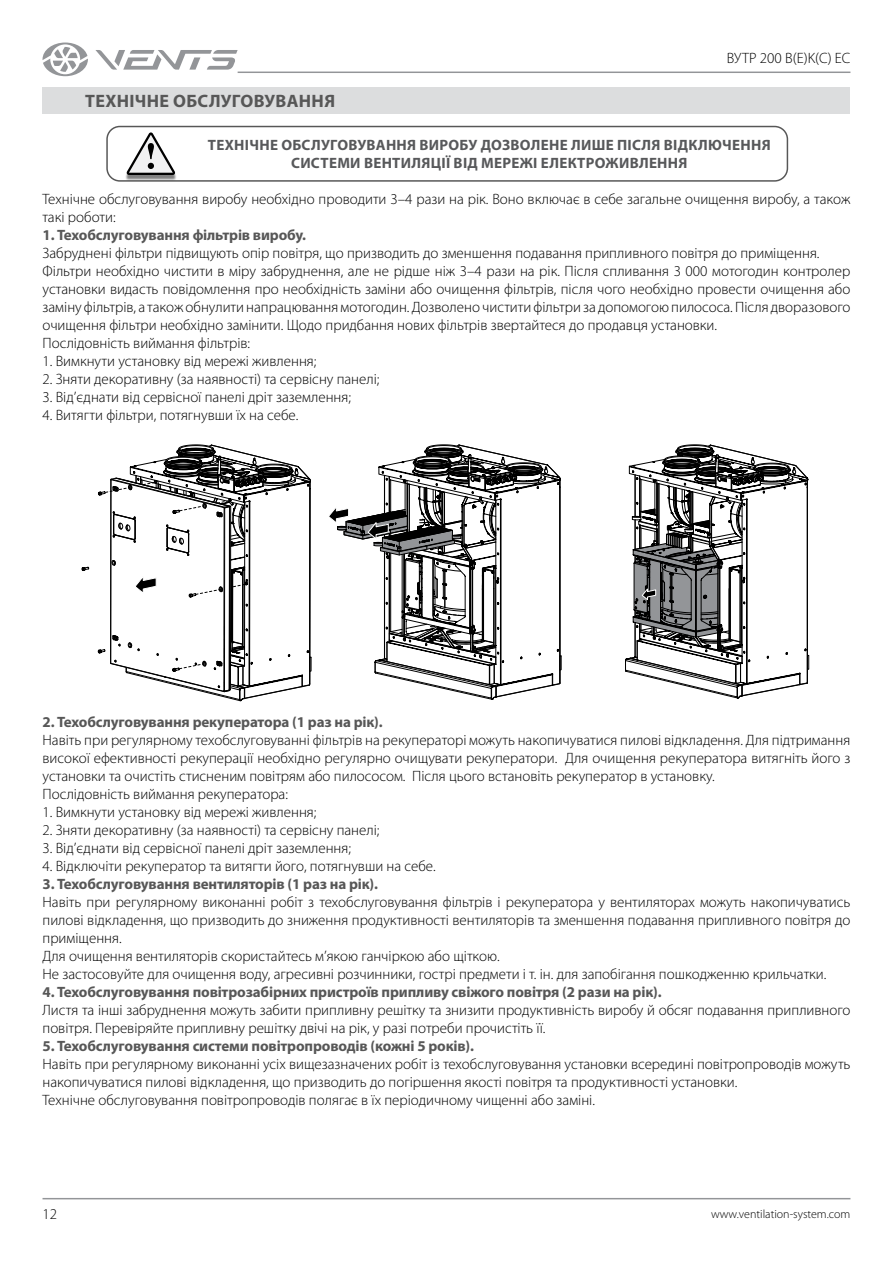
<style>
.page{position:relative;width:893px;height:1263px;background:#fff}
.page>*{position:absolute;margin:0;border:0;box-sizing:border-box;transform-origin:0 0}
.t1{font:700 18px "Myriad Pro";letter-spacing:.02em;color:#575757}
.t2{font:300 15px/18px "Myriad Pro";color:#000}
.t3{font:700 15px "Myriad Pro";letter-spacing:-.01em;color:#575757}
.t4{font:700 15px/18px "Myriad Pro";letter-spacing:.02em;color:#58595b;text-align:center}
.t5{font:300 12px "Myriad Pro";color:#000}
</style>
<div class="page">
<div style="left:106px;top:126px;width:682px;height:56px;border:1px solid #575757;border-radius:13px"></div>
<hr style="left:43px;top:1198px;width:807px;height:1px;background:#939598">
<hr style="left:238px;top:72px;width:612px;height:1px;background:#939598">
<svg style="left:43px;top:43px;width:45px;height:33px"></svg>
<div style="left:43px;top:87px;width:807px;height:27px;background:#dcddde"></div>
<svg style="left:82px;top:567px;width:7px;height:4px"></svg>
<svg style="left:95px;top:50px;width:216px;height:651px"></svg>
<svg style="left:329px;top:445px;width:232px;height:254px"></svg>
<svg style="left:625px;top:445px;width:184px;height:253px"></svg>
<p class="t1" style="left:85px;top:89px;width:251px">ТЕХНІЧНЕ ОБСЛУГОВУВАННЯ</p>
<p class="t2" style="left:727px;top:50px;width:125px">ВУТР 200 B(E)K(С) EC</p>
<p class="t4" style="left:208px;top:136px;width:564px">ТЕХНІЧНЕ ОБСЛУГОВУВАННЯ ВИРОБУ ДОЗВОЛЕНЕ ЛИШЕ ПІСЛЯ ВІДКЛЮЧЕННЯ<br>СИСТЕМИ ВЕНТИЛЯЦІЇ ВІД МЕРЕЖІ ЕЛЕКТРОЖИВЛЕННЯ</p>
<p class="t2" style="left:43px;top:190px;width:809px">Технічне обслуговування виробу необхідно проводити 3–4 рази на рік. Воно включає в себе загальне очищення виробу, а також такі роботи:</p>
<p class="t3" style="left:43px;top:225px;width:265px">1. Техобслуговування фільтрів виробу.</p>
<p class="t2" style="left:43px;top:244px;width:809px">Забруднені фільтри підвищують опір повітря, що призводить до зменшення подавання припливного повітря до приміщення.<br>Фільтри необхідно чистити в міру забруднення, але не рідше ніж 3–4 рази на рік. Після спливання 3 000 мотогодин контролер установки видасть повідомлення про необхідність заміни або очищення фільтрів, після чого необхідно провести очищення або заміну фільтрів, а також обнулити напрацювання мотогодин. Дозволено чистити фільтри за допомогою пилососа. Після дворазового очищення фільтри необхідно замінити. Щодо придбання нових фільтрів звертайтеся до продавця установки.<br>Послідовність виймання фільтрів:</p>
<p class="t2" style="left:43px;top:352px;width:275px">1. Вимкнути установку від мережі живлення;</p>
<p class="t2" style="left:43px;top:370px;width:338px">2. Зняти декоративну (за наявності) та сервісну панелі;</p>
<p class="t2" style="left:43px;top:388px;width:310px">3. Від’єднати від сервісної панелі дріт заземлення;</p>
<p class="t2" style="left:43px;top:406px;width:257px">4. Витягти фільтри, потягнувши їх на себе.</p>
<p class="t3" style="left:43px;top:712px;width:342px">2. Техобслуговування рекуператора (1 раз на рік).</p>
<p class="t2" style="left:43px;top:731px;width:809px">Навіть при регулярному техобслуговуванні фільтрів на рекуператорі можуть накопичуватися пилові відкладення. Для підтримання високої ефективності рекуперації необхідно регулярно очищувати рекуператори. Для очищення рекуператора витягніть його з установки та очистіть стисненим повітрям або пилососом. Після цього встановіть рекуператор в установку.<br>Послідовність виймання рекуператора:</p>
<p class="t2" style="left:43px;top:803px;width:275px">1. Вимкнути установку від мережі живлення;</p>
<p class="t2" style="left:43px;top:821px;width:338px">2. Зняти декоративну (за наявності) та сервісну панелі;</p>
<p class="t2" style="left:43px;top:839px;width:310px">3. Від’єднати від сервісної панелі дріт заземлення;</p>
<p class="t2" style="left:43px;top:857px;width:395px">4. Відключіти рекуператор та витягти його, потягнувши на себе.</p>
<p class="t3" style="left:43px;top:874px;width:337px">3. Техобслуговування вентиляторів (1 раз на рік).</p>
<p class="t2" style="left:43px;top:893px;width:809px">Навіть при регулярному виконанні робіт з техобслуговування фільтрів і рекуператора у вентиляторах можуть накопичуватись пилові відкладення, що призводить до зниження продуктивності вентиляторів та зменшення подавання припливного повітря до приміщення.<br>Для очищення вентиляторів скористайтесь м’якою ганчіркою або щіткою.<br>Не застосовуйте для очищення воду, агресивні розчинники, гострі предмети і т. ін. для запобігання пошкодженню крильчатки.</p>
<p class="t3" style="left:43px;top:982px;width:621px">4. Техобслуговування повітрозабірних пристроїв припливу свіжого повітря (2 рази на рік).</p>
<p class="t2" style="left:43px;top:1001px;width:809px">Листя та інші забруднення можуть забити припливну решітку та знизити продуктивність виробу й обсяг подавання припливного повітря. Перевіряйте припливну решітку двічі на рік, у разі потреби прочистіть її.</p>
<p class="t3" style="left:43px;top:1036px;width:433px">5. Техобслуговування системи повітропроводів (кожні 5 років).</p>
<p class="t2" style="left:43px;top:1055px;width:809px">Навіть при регулярному виконанні усіх вищезазначених робіт із техобслуговування установки всередині повітропроводів можуть накопичуватися пилові відкладення, що призводить до погіршення якості повітря та продуктивності установки.<br>Технічне обслуговування повітропроводів полягає в їх періодичному чищенні або заміні.</p>
<p class="t2" style="left:43px;top:1205px;width:16px">12</p>
<p class="t5" style="left:711px;top:1207px;width:141px">www.ventilation-system.com</p>
</div>
